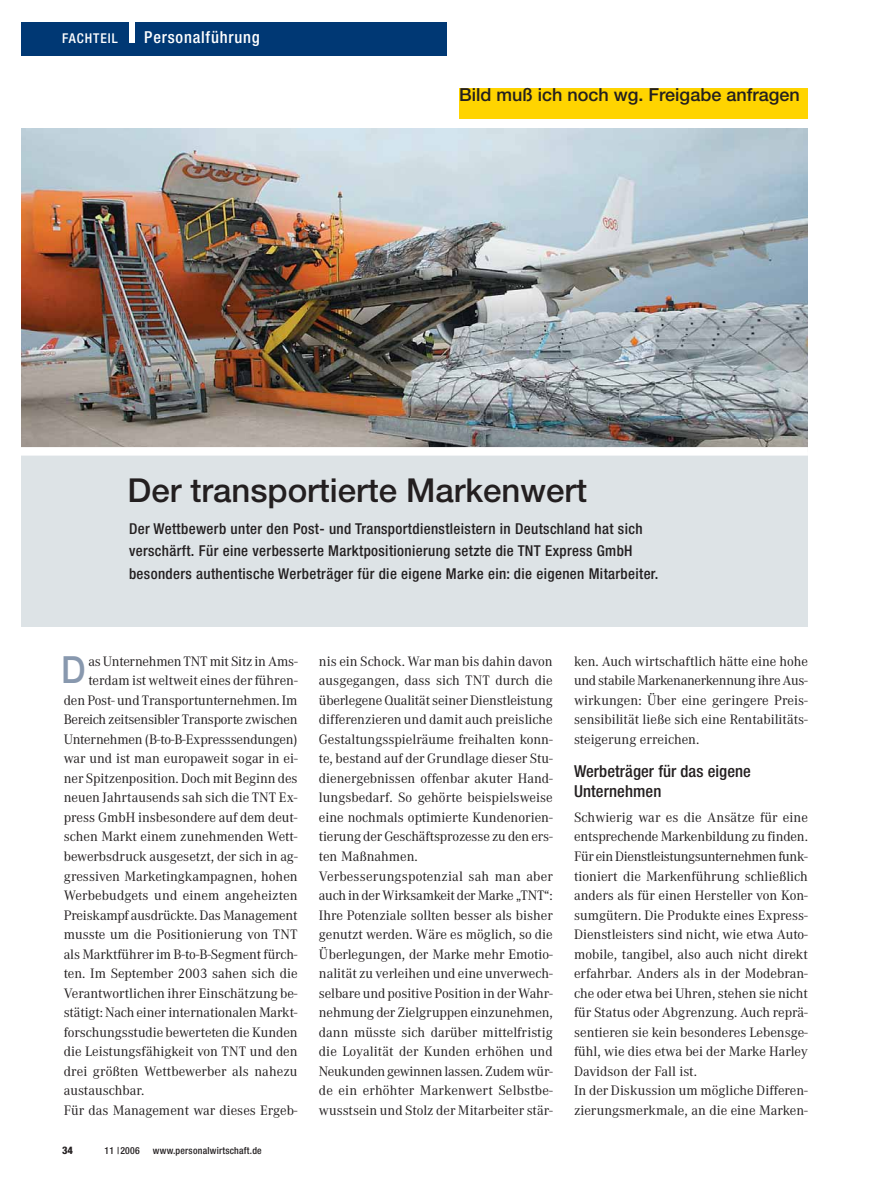
<style>
.page{position:relative;width:893px;height:1191px;background:#fff}
.page>*{position:absolute;margin:0;border:0;box-sizing:border-box;transform-origin:0 0}
.t1{font:500 37.5px "Helvetica Neue";color:#8898ae;scale:.9 1}
.t2{font:500 33px "Helvetica Neue";color:#231f20}
.t3{font:500 18px "Helvetica Neue";color:#231f20}
.t4{font:500 condensed 16.5px/19.5px "Helvetica Neue";letter-spacing:.005em;color:#231f20}
.t5{font:500 condensed 16.5px "Helvetica Neue";letter-spacing:.05em;color:#fff}
.t6{font:500 condensed 15px/22.5px "Helvetica Neue";letter-spacing:.025em;color:#231f20}
.t7{font:14.25px/19.5px "Corporate A";color:#231f20}
.t8{font:14.25px "Corporate A";letter-spacing:-.02em;color:#231f20}
.t9{font:500 condensed 13.5px "Helvetica Neue";letter-spacing:.07em;color:#fff}
.t10{font:800 condensed 10.5px "Helvetica Neue";color:#231f20}
.t11{font:500 condensed 9.75px "Helvetica Neue";letter-spacing:.025em;color:#231f20}
</style>
<div class="page">
<div style="left:21px;top:129px;width:787px;height:498px;background:#dde3e6"></div>
<img style="left:21px;top:129px;width:787px;height:318px">
<div style="left:6px;top:447px;width:802px;height:8px;background:#fff"></div>
<div style="left:459px;top:88px;width:349px;height:30px;background:#ffd400"></div>
<div style="left:21px;top:22px;width:425px;height:34px;background:#003874"></div>
<div style="left:129px;top:22px;width:6px;height:21px;background:#fff"></div>
<p class="t9" style="left:62px;top:33px;width:57px">FACHTEIL</p>
<p class="t5" style="left:144px;top:31px;width:117px">Personalführung</p>
<p class="t3" style="left:459px;top:88px;width:342px">Bild muß ich noch wg. Freigabe anfragen</p>
<h2 class="t2" style="left:128px;top:478px;width:461px">Der transportierte Markenwert</h2>
<p class="t6" style="left:129px;top:518px;width:531px">Der Wettbewerb unter den Post- und Transportdienstleistern in Deutschland hat sich verschärft. Für eine verbesserte Marktpositionierung setzte die TNT Express GmbH besonders authentische Werbeträger für die eigene Marke ein: die eigenen Mitarbeiter.</p>
<h1 class="t1" style="left:61px;top:656px;width:29px">D</h1>
<p class="t8" style="left:88px;top:655px;width:211px">as Unternehmen TNT mit Sitz in Ams-</p>
<p class="t7" style="left:88px;top:672px;width:211px">terdam ist weltweit eines der führen-</p>
<p class="t7" style="left:64px;top:691px;width:235px">den Post- und Transportunternehmen. Im</p>
<p class="t8" style="left:64px;top:714px;width:235px">Bereich zeitsensibler Transporte zwischen</p>
<p class="t7" style="left:64px;top:730px;width:235px">Unternehmen (B-to-B-Expresssendungen)</p>
<p class="t7" style="left:64px;top:750px;width:235px">war und ist man europaweit sogar in ei-</p>
<p class="t7" style="left:64px;top:769px;width:235px">ner Spitzenposition. Doch mit Beginn des</p>
<p class="t7" style="left:64px;top:789px;width:235px">neuen Jahrtausends sah sich die TNT Ex-</p>
<p class="t7" style="left:64px;top:808px;width:235px">press GmbH insbesondere auf dem deut-</p>
<p class="t7" style="left:64px;top:828px;width:235px">schen Markt einem zunehmenden Wett-</p>
<p class="t7" style="left:64px;top:847px;width:235px">bewerbsdruck ausgesetzt, der sich in ag-</p>
<p class="t7" style="left:64px;top:867px;width:235px">gressiven Marketingkampagnen, hohen</p>
<p class="t7" style="left:64px;top:886px;width:235px">Werbebudgets und einem angeheizten</p>
<p class="t7" style="left:64px;top:906px;width:235px">Preiskampf ausdrückte. Das Management</p>
<p class="t7" style="left:64px;top:925px;width:235px">musste um die Positionierung von TNT</p>
<p class="t7" style="left:64px;top:945px;width:235px">als Marktführer im B-to-B-Segment fürch-</p>
<p class="t7" style="left:64px;top:964px;width:235px">ten. Im September 2003 sahen sich die</p>
<p class="t7" style="left:64px;top:984px;width:235px">Verantwortlichen ihrer Einschätzung be-</p>
<p class="t7" style="left:64px;top:1003px;width:235px">stätigt: Nach einer internationalen Markt-</p>
<p class="t7" style="left:64px;top:1023px;width:235px">forschungsstudie bewerteten die Kunden</p>
<p class="t7" style="left:64px;top:1042px;width:235px">die Leistungsfähigkeit von TNT und den</p>
<p class="t7" style="left:64px;top:1062px;width:235px">drei größten Wettbewerber als nahezu</p>
<p class="t7" style="left:64px;top:1081px;width:82px">austauschbar.</p>
<p class="t7" style="left:64px;top:1101px;width:235px">Für das Management war dieses Ergeb-</p>
<p class="t10" style="left:62px;top:1146px;width:12px">34</p>
<p class="t11" style="left:105px;top:1146px;width:37px">11 |2006</p>
<p class="t11" style="left:153px;top:1146px;width:110px">www.personalwirtschaft.de</p>
<p class="t7" style="left:319px;top:652px;width:235px">nis ein Schock. War man bis dahin davon ausgegangen, dass sich TNT durch die überlegene Qualität seiner Dienstleistung differenzieren und damit auch preisliche Gestaltungsspielräume freihalten konn&shy;te, bestand auf der Grundlage dieser Stu&shy;dienergebnissen offenbar akuter Hand&shy;lungsbedarf. So gehörte beispielsweise eine nochmals optimierte Kundenorien&shy;tierung der Geschäftsprozesse zu den ers&shy;ten Maßnahmen.<br>Verbesserungspotenzial sah man aber auch in der Wirksamkeit der Marke „TNT“:<br>Ihre Potenziale sollten besser als bisher genutzt werden. Wäre es möglich, so die Überlegungen, der Marke mehr Emotio&shy;nalität zu verleihen und eine unverwech&shy;selbare und positive Position in der Wahr&shy;nehmung der Zielgruppen einzunehmen, dann müsste sich darüber mittelfristig die Loyalität der Kunden erhöhen und Neukunden gewinnen lassen. Zudem wür&shy;de ein erhöhter Markenwert Selbstbe&shy;wusstsein und Stolz der Mitarbeiter stär-</p>
<p class="t7" style="left:574px;top:652px;width:235px;text-align:justify">ken. Auch wirtschaftlich hätte eine hohe und stabile Markenanerkennung ihre Aus&shy;wirkungen: Über eine geringere Preis&shy;sensibilität ließe sich eine Rentabilitäts&shy;steigerung erreichen.</p>
<p class="t4" style="left:574px;top:763px;width:178px">Werbeträger für das eigene<br>Unternehmen</p>
<p class="t7" style="left:574px;top:808px;width:235px">Schwierig war es die Ansätze für eine entsprechende Markenbildung zu finden.<br>Für ein Dienstleistungsunternehmen funk&shy;tioniert die Markenführung schließlich anders als für einen Hersteller von Kon&shy;sumgütern. Die Produkte eines Express-Dienstleisters sind nicht, wie etwa Auto&shy;mobile, tangibel, also auch nicht direkt erfahrbar. Anders als in der Modebran&shy;che oder etwa bei Uhren, stehen sie nicht für Status oder Abgrenzung. Auch reprä&shy;sentieren sie kein besonderes Lebensge&shy;fühl, wie dies etwa bei der Marke Harley Davidson der Fall ist.<br>In der Diskussion um mögliche Differen&shy;zierungsmerkmale, an die eine Marken-</p>
</div>
